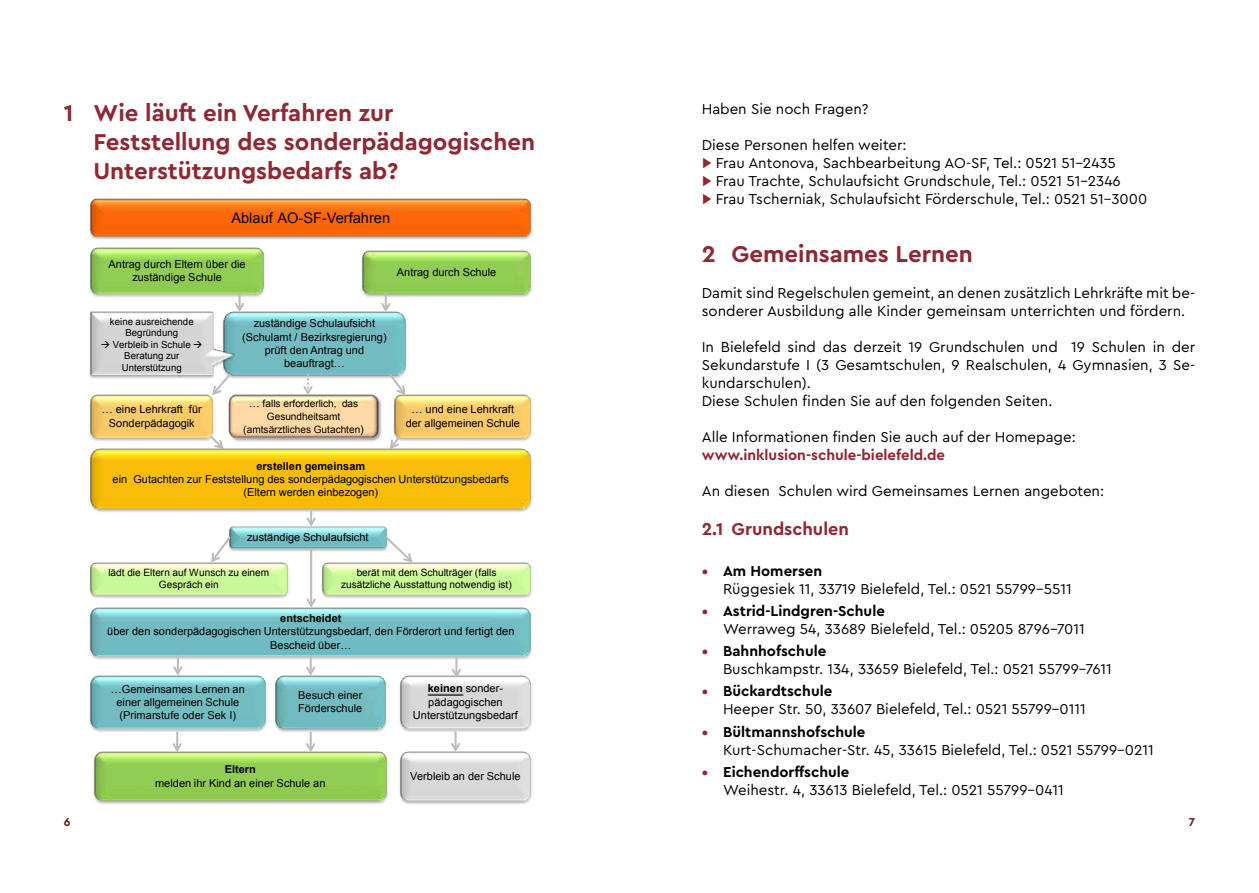
<style>
.page{position:relative;width:1259px;height:893px;background:#fff}
.page>*{position:absolute;margin:0;border:0;box-sizing:border-box;transform-origin:0 0}
.t1{font:700 24px/28.8px "Cera Bielefeld";color:#902834}
.t2{font:700 18px "Cera Bielefeld";color:#902834}
.t3{font:15px/18px "Cera Bielefeld";color:#000}
.t4{font:700 15px "Cera Bielefeld";color:#902834}
.t5{font:14.55px "Arial";color:#000}
.t6{font:700 12px "Cera Bielefeld";color:#631f1e}
.t7{font:10.95px/13.2px "Arial";letter-spacing:.005em;color:#000;text-align:center}
.t8{font:700 10.95px "Arial";color:#000}
.t9{font:10.05px/12.6px "Arial";color:#000;text-align:center}
.t10{font:9.6px/11.6px "Arial";color:#000;text-align:center}
.s1{font-size:10.95px}
.s2{font-weight:700}
.s3{font-weight:700;color:#902834}
</style>
<div class="page">
<img style="left:89px;top:198px;width:443px;height:42px">
<img style="left:90px;top:247px;width:175px;height:50px">
<img style="left:361px;top:250px;width:171px;height:47px">
<img style="left:237px;top:311px;width:170px;height:67px">
<img style="left:393px;top:394px;width:139px;height:47px">
<img style="left:228px;top:394px;width:154px;height:48px">
<img style="left:90px;top:394px;width:124px;height:47px">
<img style="left:89px;top:448px;width:443px;height:64px">
<img style="left:229px;top:526px;width:159px;height:26px">
<img style="left:89px;top:562px;width:200px;height:36px">
<img style="left:321px;top:562px;width:211px;height:36px">
<img style="left:89px;top:607px;width:443px;height:53px">
<img style="left:89px;top:675px;width:178px;height:57px">
<img style="left:275px;top:675px;width:112px;height:57px">
<img style="left:399px;top:675px;width:133px;height:57px">
<img style="left:89px;top:311px;width:148px;height:68px">
<img style="left:304px;top:546px;width:14px;height:62px">
<hr style="left:238px;top:293px;width:3px;height:17px;background:#bdbcbc">
<svg style="left:233px;top:301px;width:13px;height:13px"></svg>
<svg style="left:379px;top:293px;width:13px;height:21px"></svg>
<svg style="left:211px;top:371px;width:22px;height:26px"></svg>
<svg style="left:387px;top:371px;width:20px;height:26px"></svg>
<svg style="left:301px;top:374px;width:13px;height:23px"></svg>
<svg style="left:208px;top:434px;width:17px;height:17px"></svg>
<svg style="left:388px;top:434px;width:14px;height:17px"></svg>
<svg style="left:305px;top:508px;width:12px;height:21px"></svg>
<svg style="left:209px;top:534px;width:24px;height:30px"></svg>
<svg style="left:383px;top:534px;width:31px;height:30px"></svg>
<hr style="left:310px;top:550px;width:2px;height:56px;background:#bdbcbc">
<svg style="left:305px;top:597px;width:12px;height:13px"></svg>
<svg style="left:171px;top:655px;width:13px;height:23px"></svg>
<svg style="left:304px;top:655px;width:13px;height:23px"></svg>
<svg style="left:450px;top:657px;width:13px;height:23px"></svg>
<img style="left:93px;top:751px;width:295px;height:53px">
<img style="left:399px;top:751px;width:133px;height:53px">
<svg style="left:171px;top:732px;width:13px;height:22px"></svg>
<svg style="left:304px;top:732px;width:13px;height:22px"></svg>
<svg style="left:449px;top:731px;width:13px;height:23px"></svg>
<h1 class="t1" style="left:94px;top:98px;width:443px;text-indent:-30px">1 Wie läuft ein Verfahren zur<br>Feststellung des sonderpädagogischen<br>Unterstützungsbedarfs ab?</h1>
<p class="t5" style="left:231px;top:208px;width:160px">Ablauf AO-SF-Verfahren</p>
<p class="t7" style="left:109px;top:257px;width:139px">Antrag durch Eltern über die zuständige Schule</p>
<p class="t7" style="left:397px;top:265px;width:101px">Antrag durch Schule</p>
<p class="t7" style="left:242px;top:317px;width:146px">zuständige Schulaufsicht (Schulamt / Bezirksregierung) prüft den Antrag und beauftragt…</p>
<p class="t7" style="left:406px;top:403px;width:116px">… und eine Lehrkraft der allgemeinen Schule</p>
<p class="t10" style="left:110px;top:316px;width:85px">keine ausreichende<br>Begründung</p>
<p class="t10" style="left:101px;top:339px;width:103px">→ Verbleib in Schule →<br>Beratung zur<br>Unterstützung</p>
<p class="t9" style="left:243px;top:398px;width:122px"><span class="s1">…</span> falls erforderlich, das<br>Gesundheitsamt (amtsärztliches Gutachten<span class="s1">)</span></p>
<p class="t7" style="left:102px;top:403px;width:102px">… eine Lehrkraft für<br>Sonderpädagogik</p>
<p class="t8" style="left:256px;top:458px;width:110px">erstellen gemeinsam</p>
<p class="t7" style="left:113px;top:472px;width:398px">ein Gutachten zur Feststellung des sonderpädagogischen Unterstützungsbedarfs (Eltern werden einbezogen)</p>
<p class="t7" style="left:247px;top:531px;width:123px">zuständige Schulaufsicht</p>
<p class="t9" style="left:108px;top:567px;width:162px;line-height:12.1px">lädt die Eltern auf Wunsch zu einem<br>Gespräch ein</p>
<p class="t9" style="left:341px;top:567px;width:172px;line-height:12.1px">berät mit dem Schulträger (falls zusätzliche Ausstattung notwendig ist)</p>
<p class="t8" style="left:280px;top:611px;width:63px">entscheidet</p>
<p class="t7" style="left:107px;top:625px;width:409px">über den sonderpädagogischen Unterstützungsbedarf, den Förderort und fertigt den<br>Bescheid über…</p>
<p class="t7" style="left:111px;top:682px;width:135px">…Gemeinsames Lernen an einer allgemeinen Schule (Primarstufe oder Sek I)</p>
<p class="t7" style="left:298px;top:689px;width:66px;text-align:left">Besuch einer<br>Förderschule</p>
<p class="t7" style="left:413px;top:682px;width:106px"><span class="s2">keinen</span> sonder&shy;pädagogischen<br>Unterstützungsbedarf</p>
<p class="t8" style="left:225px;top:762px;width:33px">Eltern</p>
<p class="t7" style="left:155px;top:776px;width:172px">melden ihr Kind an einer Schule an</p>
<p class="t7" style="left:410px;top:770px;width:112px">Verbleib an der Schule</p>
<p class="t3" style="left:702px;top:99px;width:168px">Haben Sie noch Fragen?</p>
<p class="t3" style="left:702px;top:135px;width:447px">Diese Personen helfen weiter:<br><span class="s3">▶</span> Frau Antonova, Sachbearbeitung AO-SF, Tel.: 0521 51-2435<br><span class="s3">▶</span> Frau Trachte, Schulaufsicht Grundschule, Tel.: 0521 51-2346<br><span class="s3">▶</span> Frau Tscherniak, Schulaufsicht Förderschule, Tel.: 0521 51-3000</p>
<h1 class="t1" style="left:702px;top:238px;width:272px">2 Gemeinsames Lernen</h1>
<p class="t3" style="left:702px;top:283px;width:495px">Damit sind Regelschulen gemeint, an denen zusätzlich Lehrkräfte mit be&shy;sonderer Ausbildung alle Kinder gemeinsam unterrichten und fördern.</p>
<p class="t3" style="left:702px;top:337px;width:495px">In Bielefeld sind das derzeit 19 Grundschulen und 19 Schulen in der Sekundarstufe I (3 Gesamtschulen, 9 Realschulen, 4 Gymnasien, 3 Se&shy;kundarschulen).<br>Diese Schulen finden Sie auf den folgenden Seiten.</p>
<p class="t3" style="left:702px;top:427px;width:375px">Alle Informationen finden Sie auch auf der Homepage:</p>
<p class="t4" style="left:702px;top:445px;width:245px">www.inklusion-schule-bielefeld.de</p>
<p class="t3" style="left:702px;top:481px;width:404px">An diesen Schulen wird Gemeinsames Lernen angeboten:</p>
<p class="t2" style="left:702px;top:517px;width:149px">2.1 Grundschulen</p>
<p class="t3" style="left:723px;top:561px;width:350px;text-indent:-21px"><span class="s3">•</span> <span class="s2">Am Homersen<br></span>Rüggesiek 11, 33719 Bielefeld, Tel.: 0521 55799-5511</p>
<p class="t3" style="left:723px;top:601px;width:363px;text-indent:-21px"><span class="s3">•</span> <span class="s2">Astrid-Lindgren-Schule<br></span>Werraweg 54, 33689 Bielefeld, Tel.: 05205 8796-7011</p>
<p class="t3" style="left:723px;top:641px;width:390px;text-indent:-21px"><span class="s3">•</span> <span class="s2">Bahnhofschule<br></span>Buschkampstr. 134, 33659 Bielefeld, Tel.: 0521 55799-7611</p>
<p class="t3" style="left:723px;top:682px;width:364px;text-indent:-21px"><span class="s3">•</span> <span class="s2">Bückardtschule<br></span>Heeper Str. 50, 33607 Bielefeld, Tel.: 0521 55799-0111</p>
<p class="t3" style="left:723px;top:722px;width:432px;text-indent:-21px"><span class="s3">•</span> <span class="s2">Bültmannshofschule<br></span>Kurt-Schumacher-Str. 45, 33615 Bielefeld, Tel.: 0521 55799-0211</p>
<p class="t3" style="left:723px;top:762px;width:342px;text-indent:-21px"><span class="s3">•</span> <span class="s2">Eichendorffschule<br></span>Weihestr. 4, 33613 Bielefeld, Tel.: 0521 55799-0411</p>
<p class="t6" style="left:64px;top:814px;width:8px">6</p>
<p class="t6" style="left:1189px;top:814px;width:8px">7</p>
</div>
